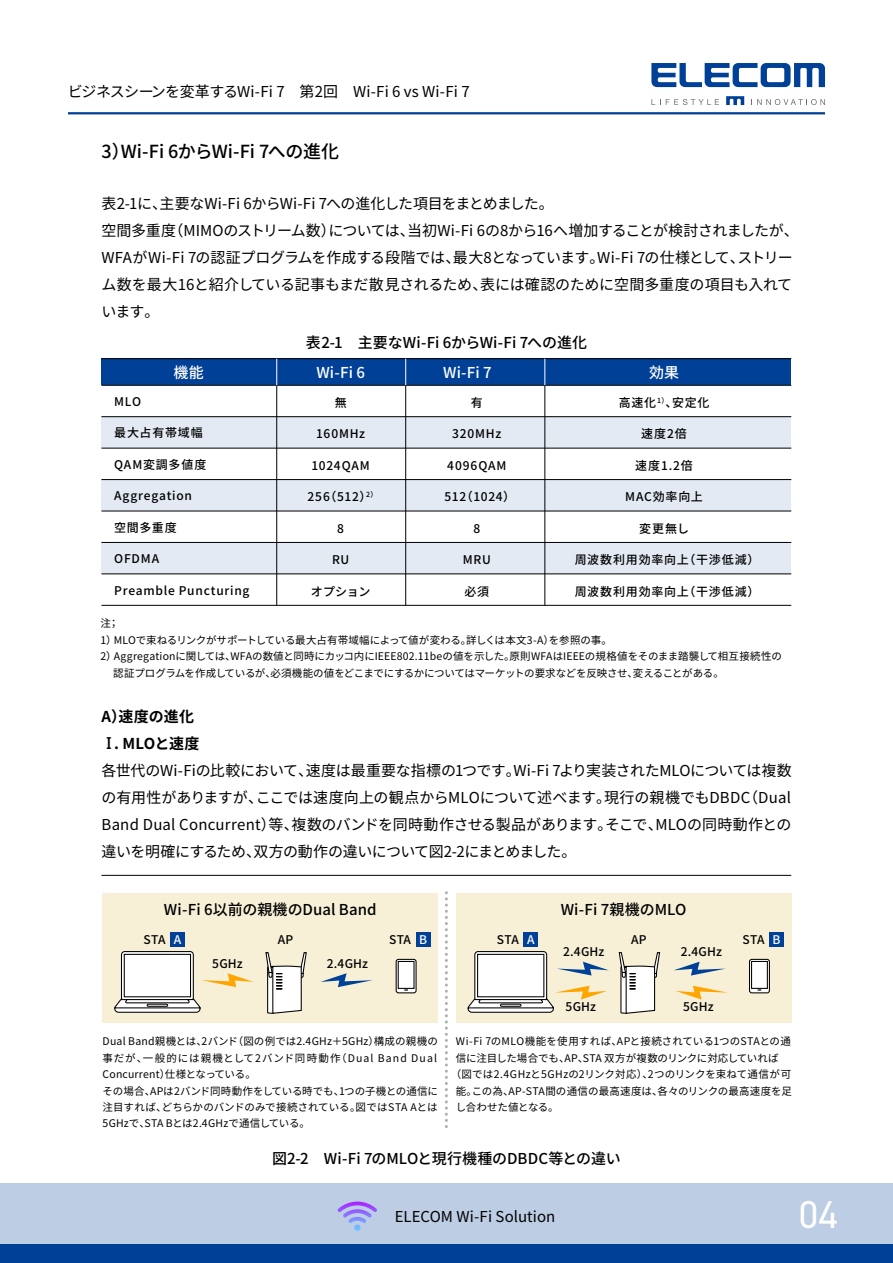
<style>
.page{position:relative;width:893px;height:1263px;background:#fff}
.page>*{position:absolute;margin:0;border:0;box-sizing:border-box;transform-origin:0 0}
.t1{font:39px "DIN2014";color:#fff}
.t2{font:500 18px "Noto Sans JP";letter-spacing:-.01em;color:#000}
.t3{font:15px/27px "Noto Sans JP";letter-spacing:-.015em;color:#000}
.t4{font:500 15px "Noto Sans JP";letter-spacing:.005em;color:#000}
.t5{font:500 15px "Noto Sans JP";letter-spacing:.01em;color:#fff}
.t6{font:500 12px "Noto Sans JP";letter-spacing:.06em;color:#000}
.t7{font:500 12px "Noto Sans JP";color:#fff}
.t8{font:10.5px/16.5px "Noto Sans JP";letter-spacing:.005em;color:#000}
.t9{font:10.5px "Noto Sans JP";letter-spacing:-.025em;color:#000}
.s1{font-weight:700}
.s2{font-family:"UD Shin Go NT Pr 6 N";font-weight:500}
.s3{color:#fff}
</style>
<div class="page">
<div style="left:101px;top:359px;width:690px;height:26px;background:#004097"></div>
<div style="left:101px;top:417px;width:690px;height:31px;background:#e3eaf4"></div>
<div style="left:101px;top:480px;width:690px;height:31px;background:#e3eaf4"></div>
<div style="left:101px;top:542px;width:690px;height:32px;background:#e3eaf4"></div>
<div style="left:103px;top:893px;width:335px;height:129px;background:#f7f0d7"></div>
<div style="left:396px;top:959px;width:20px;height:34px;background:#fff;border-radius:2px"></div>
<div style="left:396px;top:959px;width:21px;height:34px;border:1px solid #000;border-radius:2px"></div>
<div style="left:398px;top:961px;width:17px;height:28px;border:1px solid #000"></div>
<hr style="left:68px;top:112px;width:757px;height:2px;background:#004097">
<svg style="left:651px;top:63px;width:174px;height:24px"></svg>
<svg style="left:651px;top:99px;width:68px;height:6px"></svg>
<svg style="left:757px;top:99px;width:68px;height:6px"></svg>
<svg style="left:726px;top:96px;width:18px;height:9px"></svg>
<div style="left:0;top:1244px;width:893px;height:19px;background:#004097"></div>
<div style="left:0;top:1183px;width:893px;height:61px;background:#bdcde4"></div>
<svg style="left:337px;top:1201px;width:40px;height:30px"></svg>
<hr style="left:101px;top:358px;width:690px;height:1px;background:#000">
<hr style="left:101px;top:385px;width:690px;height:1px;background:#000">
<hr style="left:101px;top:416px;width:690px;height:1px;background:#000">
<hr style="left:101px;top:448px;width:690px;height:1px;background:#000">
<hr style="left:101px;top:479px;width:690px;height:1px;background:#000">
<hr style="left:101px;top:511px;width:690px;height:1px;background:#000">
<hr style="left:101px;top:542px;width:690px;height:1px;background:#000">
<hr style="left:101px;top:574px;width:690px;height:1px;background:#000">
<hr style="left:101px;top:605px;width:690px;height:1px;background:#000">
<hr style="left:276px;top:385px;width:1px;height:220px;background:#000">
<svg style="left:276px;top:359px;width:1px;height:26px"></svg>
<svg style="left:405px;top:359px;width:1px;height:26px"></svg>
<svg style="left:544px;top:359px;width:1px;height:26px"></svg>
<hr style="left:405px;top:385px;width:1px;height:220px;background:#000">
<hr style="left:545px;top:385px;width:1px;height:220px;background:#000">
<hr style="left:101px;top:875px;width:690px;height:1px;background:#000">
<svg style="left:445px;top:893px;width:3px;height:235px"></svg>
<svg style="left:265px;top:952px;width:42px;height:62px"></svg>
<div style="left:170px;top:932px;width:15px;height:14px;background:#004097"></div>
<div style="left:416px;top:932px;width:14px;height:14px;background:#004097"></div>
<svg style="left:114px;top:951px;width:140px;height:62px"></svg>
<svg style="left:321px;top:973px;width:51px;height:14px"></svg>
<div style="left:456px;top:893px;width:335px;height:129px;background:#f7f0d7"></div>
<div style="left:749px;top:959px;width:20px;height:34px;background:#fff;border-radius:2px"></div>
<div style="left:749px;top:959px;width:21px;height:34px;border:1px solid #000;border-radius:2px"></div>
<div style="left:751px;top:961px;width:17px;height:28px;border:1px solid #000"></div>
<svg style="left:618px;top:952px;width:43px;height:62px"></svg>
<div style="left:523px;top:932px;width:15px;height:14px;background:#004097"></div>
<div style="left:769px;top:932px;width:15px;height:14px;background:#004097"></div>
<svg style="left:467px;top:951px;width:142px;height:62px"></svg>
<svg style="left:676px;top:986px;width:51px;height:13px"></svg>
<svg style="left:674px;top:962px;width:51px;height:13px"></svg>
<h3 class="t3" style="left:68px;top:78px;width:403px">ビジネスシーンを変革するWi-Fi 7　第2回　Wi-Fi 6 vs Wi-Fi 7</h3>
<h2 class="t2" style="left:101px;top:141px;width:239px">3）Wi-Fi 6からWi-Fi 7への進化</h2>
<p class="t3" style="left:101px;top:191px;width:699px">表2-1に、主要なWi-Fi 6からWi-Fi 7への進化した項目をまとめました。<br>空間多重度（MIMOのストリーム数）については、当初Wi-Fi 6の8から16へ増加することが検討されましたが、WFAがWi-Fi 7の認証プログラムを作成する段階では、最大8となっています。Wi-Fi 7の仕様として、ストリーム数を最大16と紹介している記事もまだ散見されるため、表には確認のために空間多重度の項目も入れています。</p>
<h3 class="t4" style="left:306px;top:334px;width:283px">表2-1　主要なWi-Fi 6からWi-Fi 7への進化</h3>
<h3 class="t5" style="left:174px;top:364px;width:32px">機能</h3>
<h3 class="t5" style="left:316px;top:364px;width:50px">Wi-Fi 6</h3>
<h3 class="t5" style="left:443px;top:364px;width:50px">Wi-Fi 7</h3>
<h3 class="t5" style="left:649px;top:364px;width:32px">効果</h3>
<p class="t6" style="left:114px;top:395px;width:28px">MLO</p>
<p class="t6" style="left:114px;top:426px;width:90px">最大占有帯域幅</p>
<p class="t6" style="left:114px;top:458px;width:94px">QAM変調多値度</p>
<p class="t6" style="left:114px;top:489px;width:79px">Aggregation</p>
<p class="t6" style="left:114px;top:521px;width:64px">空間多重度</p>
<p class="t6" style="left:114px;top:552px;width:46px">OFDMA</p>
<p class="t6" style="left:114px;top:584px;width:137px">Preamble Puncturing</p>
<p class="t6" style="left:335px;top:395px;width:13px">無</p>
<p class="t6" style="left:316px;top:427px;width:50px">160MHz</p>
<p class="t6" style="left:312px;top:458px;width:60px">1024QAM</p>
<p class="t6" style="left:307px;top:490px;width:71px">256（512）<sup>2）</sup></p>
<p class="t6" style="left:337px;top:521px;width:8px">8</p>
<p class="t6" style="left:332px;top:553px;width:19px">RU</p>
<p class="t6" style="left:311px;top:584px;width:61px">オプション</p>
<p class="t6" style="left:471px;top:395px;width:13px">有</p>
<p class="t6" style="left:452px;top:427px;width:50px">320MHz</p>
<p class="t6" style="left:447px;top:458px;width:61px">4096QAM</p>
<p class="t6" style="left:444px;top:490px;width:72px">512（1024）</p>
<p class="t6" style="left:473px;top:521px;width:8px">8</p>
<p class="t6" style="left:463px;top:553px;width:30px">MRU</p>
<p class="t6" style="left:464px;top:584px;width:26px">必須</p>
<p class="t6" style="left:619px;top:395px;width:92px">高速化<sup>1）</sup>、安定化</p>
<p class="t6" style="left:641px;top:427px;width:47px">速度2倍</p>
<p class="t6" style="left:635px;top:458px;width:59px">速度1.2倍</p>
<p class="t6" style="left:625px;top:490px;width:79px">MAC効率向上</p>
<p class="t6" style="left:639px;top:521px;width:51px">変更無し</p>
<p class="t6" style="left:575px;top:553px;width:186px">周波数利用効率向上（干渉低減）</p>
<p class="t6" style="left:575px;top:584px;width:186px">周波数利用効率向上（干渉低減）</p>
<p class="t8" style="left:100px;top:615px;width:683px">注；<br>1）MLOで束ねるリンクがサポートしている最大占有帯域幅によって値が変わる。詳しくは本文3-A）を参照の事。<br>2）Aggregationに関しては、WFAの数値と同時にカッコ内にIEEE802.11beの値を示した。原則WFAはIEEEの規格値をそのまま踏襲して相互接続性の　 認証プログラムを作成しているが、必須機能の値をどこまでにするかについてはマーケットの要求などを反映させ、変えることがある。</p>
<p class="t3" style="left:101px;top:704px;width:692px"><span class="s1">A）速度の進化<br></span><span class="s2">Ⅰ</span><span class="s1">. MLOと速度<br></span>各世代のWi-Fiの比較において、速度は最重要な指標の1つです。Wi-Fi 7より実装されたMLOについては複数の有用性がありますが、ここでは速度向上の観点からMLOについて述べます。現行の親機でもDBDC（Dual Band Dual Concurrent）等、複数のバンドを同時動作させる製品があります。そこで、MLOの同時動作との違いを明確にするため、双方の動作の違いについて図2-2にまとめました。</p>
<h3 class="t4" style="left:164px;top:901px;width:214px">Wi-Fi 6以前の親機のDual Band</h3>
<p class="t7" style="left:174px;top:933px;width:9px">A</p>
<p class="t6" style="left:389px;top:932px;width:39px">STA <span class="s3">B</span></p>
<p class="t6" style="left:144px;top:932px;width:23px">STA</p>
<p class="t6" style="left:278px;top:932px;width:17px">AP</p>
<p class="t6" style="left:497px;top:932px;width:23px">STA</p>
<h3 class="t4" style="left:561px;top:901px;width:127px">Wi-Fi 7親機のMLO</h3>
<p class="t7" style="left:527px;top:933px;width:9px">A</p>
<p class="t6" style="left:742px;top:932px;width:39px">STA <span class="s3">B</span></p>
<p class="t6" style="left:631px;top:932px;width:17px">AP</p>
<p class="t6" style="left:563px;top:945px;width:43px">2.4GHz</p>
<p class="t6" style="left:681px;top:945px;width:43px">2.4GHz</p>
<p class="t6" style="left:212px;top:957px;width:32px">5GHz</p>
<p class="t6" style="left:327px;top:957px;width:43px">2.4GHz</p>
<p class="t6" style="left:566px;top:1000px;width:32px">5GHz</p>
<p class="t6" style="left:683px;top:1000px;width:32px">5GHz</p>
<p class="t8" style="left:103px;top:1033px;width:337px">Dual Band親機とは、2バンド（図の例では2.4GHz＋5GHz）構成の親機の事だが、一般的には親機として2バンド同時動作（Dual Band Dual Concurrent）仕様となっている。<br>その場合、APは2バンド同時動作をしている時でも、1つの子機との通信に注目すれば、どちらかのバンドのみで接続されている。図ではSTA Aとは5GHzで、STA Bとは2.4GHzで通信している。</p>
<p class="t8" style="left:456px;top:1033px;width:337px">Wi-Fi 7のMLO機能を使用すれば、APと接続されている1つのSTAとの通</p>
<p class="t8" style="left:456px;top:1049px;width:324px">信に注目した場合でも、AP、STA 双方が複数のリンクに対応していれば</p>
<p class="t8" style="left:451px;top:1066px;width:342px">（図では2.4GHzと5GHzの2リンク対応）、2つのリンクを束ねて通信が可</p>
<p class="t8" style="left:456px;top:1082px;width:338px">能。この為、AP-STA間の通信の最高速度は、各々のリンクの最高速度を足</p>
<p class="t9" style="left:456px;top:1101px;width:104px">し合わせた値となる。</p>
<h3 class="t4" style="left:272px;top:1150px;width:350px">図2-2　Wi-Fi 7のMLOと現行機種のDBDC等との違い</h3>
<h3 class="t3" style="left:395px;top:1203px;width:162px">ELECOM Wi-Fi Solution</h3>
<h1 class="t1" style="left:799px;top:1190px;width:41px">04</h1>
</div>
